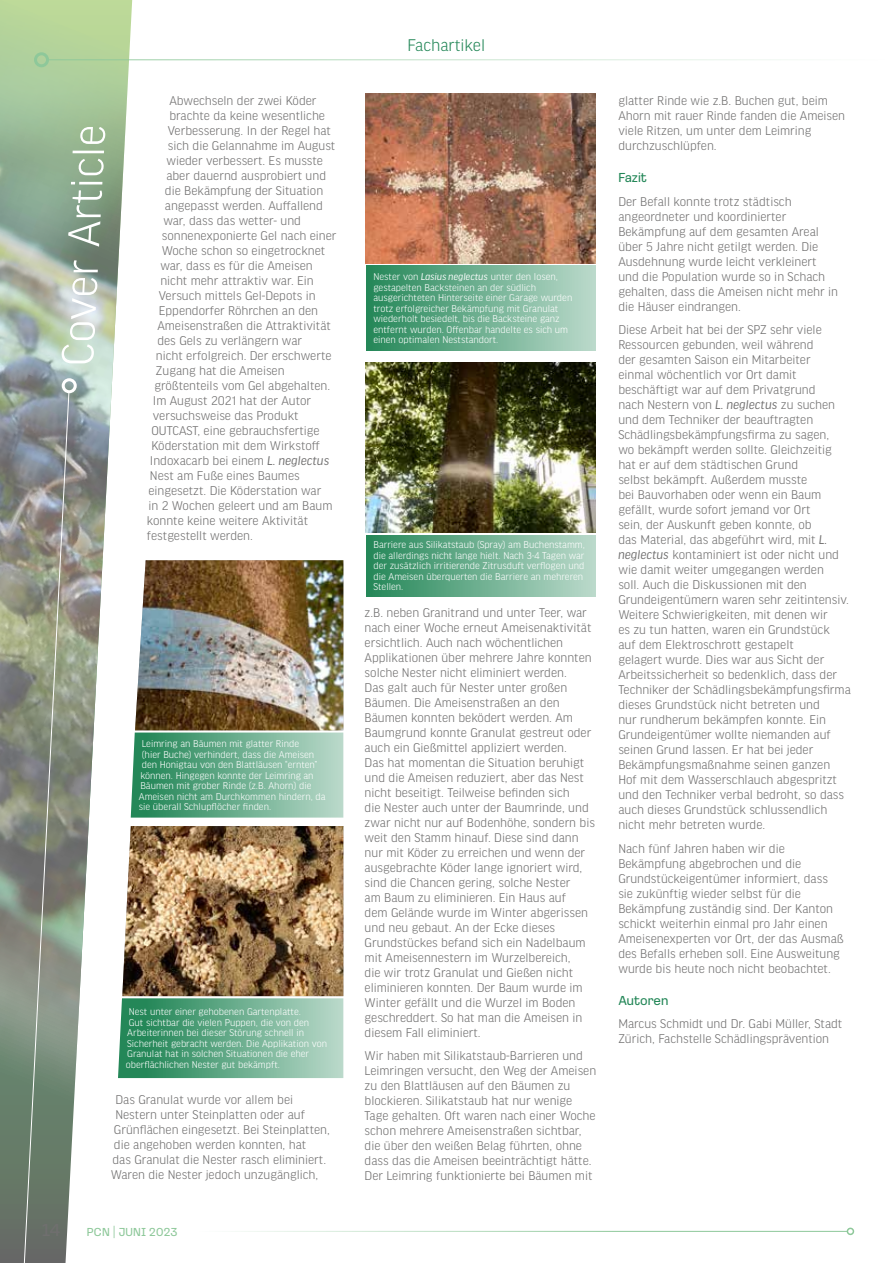
<style>
.page{position:relative;width:893px;height:1263px;background:#fff}
.page>*{position:absolute;margin:0;border:0;box-sizing:border-box;transform-origin:0 0}
.t1{font:300 48px "Good Headline Pro";color:#fff}
.t2{font:300 18px "Good Headline Pro";color:#248758}
.t3{font:300 13.5px/15px "Good Headline Pro";color:#706f6f}
.t4{font:13.5px "Loos Normal";color:#248758}
.t5{font:12px "Loos Normal";letter-spacing:.02em;color:#8ec89a}
.t6{font:300 10.5px/10.5px "Good Headline Pro";color:#fff}
.s1{font-weight:400;font-style:italic}
.s2{font-weight:300}
</style>
<div class="page">
<svg style="left:0;top:1147px;width:72px;height:116px;background:#747f74"></svg>
<img style="left:0;top:0;width:133px;height:1147px">
<img style="left:366px;top:94px;width:229px;height:170px">
<img style="left:366px;top:362px;width:229px;height:171px">
<svg style="left:23px;top:391px;width:46px;height:872px;background:#838b7f"></svg>
<div style="left:62px;top:378px;width:15px;height:15px;border:3px solid #fff;border-radius:50%"></div>
<img style="left:131px;top:560px;width:212px;height:258px">
<img style="left:118px;top:826px;width:225px;height:252px">
<div style="left:366px;top:266px;width:229px;height:85px;background:linear-gradient(to right,#238657,#bbdacb)"></div>
<div style="left:366px;top:535px;width:229px;height:61px;background:linear-gradient(to right,#238657,#bbdacb)"></div>
<hr style="left:48px;top:60px;width:843px;height:1px;background:#8ec89a">
<div style="left:34px;top:52px;width:15px;height:15px;border:3px solid #8ec89a;border-radius:50%"></div>
<hr style="left:195px;top:1231px;width:652px;height:1px;background:#8ec89a">
<div style="left:847px;top:1227px;width:7px;height:8px;border:2px solid #8ec89a;border-radius:50%"></div>
<h1 class="t1" style="left:53px;top:364px;width:243px;rotate:-87deg">Cover Article</h1>
<p class="t3" style="left:169px;top:94px;width:149px">Abwechseln der zwei Köder</p>
<p class="t3" style="left:169px;top:109px;width:157px">brachte da keine wesentliche</p>
<p class="t3" style="left:168px;top:124px;width:165px">Verbesserung. In der Regel hat</p>
<p class="t3" style="left:168px;top:139px;width:169px">sich die Gelannahme im August</p>
<p class="t3" style="left:166px;top:154px;width:158px">wieder verbessert. Es musste</p>
<p class="t3" style="left:166px;top:169px;width:161px">aber dauernd ausprobiert und</p>
<p class="t3" style="left:165px;top:184px;width:160px">die Bekämpfung der Situation</p>
<p class="t3" style="left:165px;top:199px;width:160px">angepasst werden. Auffallend</p>
<p class="t3" style="left:163px;top:214px;width:139px">war, dass das wetter- und</p>
<p class="t3" style="left:162px;top:229px;width:176px">sonnenexponierte Gel nach einer</p>
<p class="t3" style="left:162px;top:244px;width:165px">Woche schon so eingetrocknet</p>
<p class="t3" style="left:160px;top:259px;width:154px">war, dass es für die Ameisen</p>
<p class="t3" style="left:160px;top:274px;width:155px">nicht mehr attraktiv war. Ein</p>
<p class="t3" style="left:159px;top:289px;width:158px">Versuch mittels Gel-Depots in</p>
<p class="t3" style="left:159px;top:304px;width:161px">Eppendorfer Röhrchen an den</p>
<p class="t3" style="left:157px;top:319px;width:175px">Ameisenstraßen die Attraktivität</p>
<p class="t3" style="left:157px;top:334px;width:146px">des Gels zu verlängern war</p>
<p class="t3" style="left:156px;top:349px;width:177px">nicht erfolgreich. Der erschwerte</p>
<p class="t3" style="left:156px;top:364px;width:130px">Zugang hat die Ameisen</p>
<p class="t3" style="left:154px;top:379px;width:177px">größtenteils vom Gel abgehalten.</p>
<p class="t3" style="left:153px;top:394px;width:160px">Im August 2021 hat der Autor</p>
<p class="t3" style="left:153px;top:409px;width:147px">versuchsweise das Produkt</p>
<p class="t3" style="left:151px;top:424px;width:170px">OUTCAST, eine gebrauchsfertige</p>
<p class="t3" style="left:151px;top:439px;width:170px">Köderstation mit dem Wirkstoff</p>
<p class="t3" style="left:150px;top:454px;width:181px">Indoxacarb bei einem <span class="s1">L. neglectus</span></p>
<p class="t3" style="left:150px;top:469px;width:151px">Nest am Fuße eines Baumes</p>
<p class="t3" style="left:148px;top:484px;width:174px">eingesetzt. Die Köderstation war</p>
<p class="t3" style="left:148px;top:499px;width:186px">in 2 Wochen geleert und am Baum</p>
<p class="t3" style="left:147px;top:514px;width:163px">konnte keine weitere Aktivität</p>
<p class="t3" style="left:147px;top:529px;width:107px">festgestellt werden.</p>
<p class="t6" style="left:139px;top:739px;width:188px">Leimring an Bäumen mit glatter Rinde<br>(hier Buche) verhindert, dass die Ameisen den Honigtau von den Blattläusen “ernten” können. Hingegen konnte der Leimring an Bäumen mit grober Rinde (z.B. Ahorn) die Ameisen nicht am Durchkommen hindern, da sie überall Schlupflöcher finden.</p>
<p class="t6" style="left:126px;top:1007px;width:203px">Nest unter einer gehobenen Gartenplatte.<br>Gut sichtbar die vielen Puppen, die von den Arbeiterinnen bei dieser Störung schnell in Sicherheit gebracht werden. Die Applikation von Granulat hat in solchen Situationen die eher oberflächlichen Nester gut bekämpft.</p>
<p class="t3" style="left:115px;top:1092px;width:179px">Das Granulat wurde vor allem bei</p>
<p class="t3" style="left:115px;top:1107px;width:191px">Nestern unter Steinplatten oder auf</p>
<p class="t3" style="left:114px;top:1122px;width:218px">Grünflächen eingesetzt. Bei Steinplatten,</p>
<p class="t3" style="left:114px;top:1137px;width:194px">die angehoben werden konnten, hat</p>
<p class="t3" style="left:112px;top:1152px;width:215px">das Granulat die Nester rasch eliminiert.</p>
<p class="t3" style="left:111px;top:1167px;width:209px">Waren die Nester jedoch unzugänglich,</p>
<p class="t5" style="left:87px;top:1224px;width:92px">PCN <span class="s2">|</span> JUNI 2023</p>
<h2 class="t2" style="left:407px;top:36px;width:79px">Fachartikel</h2>
<p class="t6" style="left:373px;top:272px;width:200px">Nester von <span class="s1">Lasius neglectus</span> unter den losen, gestapelten Backsteinen an der südlich ausgerichteten Hinterseite einer Garage wurden trotz erfolgreicher Bekämpfung mit Granulat wiederholt besiedelt, bis die Backsteine ganz entfernt wurden. Offenbar handelte es sich um einen optimalen Neststandort.</p>
<p class="t6" style="left:373px;top:539px;width:213px">Barriere aus Silikatstaub (Spray) am Buchenstamm, die allerdings nicht lange hielt. Nach 3-4 Tagen war der zusätzlich irritierende Zitrusduft verflogen und die Ameisen überquerten die Barriere an mehreren Stellen.</p>
<p class="t3" style="left:365px;top:605px;width:232px">z.B. neben Granitrand und unter Teer, war nach einer Woche erneut Ameisenaktivität ersichtlich. Auch nach wöchentlichen Applikationen über mehrere Jahre konnten solche Nester nicht eliminiert werden.<br>Das galt auch für Nester unter großen Bäumen. Die Ameisenstraßen an den Bäumen konnten beködert werden. Am Baumgrund konnte Granulat gestreut oder auch ein Gießmittel appliziert werden.<br>Das hat momentan die Situation beruhigt und die Ameisen reduziert, aber das Nest nicht beseitigt. Teilweise befinden sich<br>die Nester auch unter der Baumrinde, und zwar nicht nur auf Bodenhöhe, sondern bis weit den Stamm hinauf. Diese sind dann nur mit Köder zu erreichen und wenn der ausgebrachte Köder lange ignoriert wird, sind die Chancen gering, solche Nester<br>am Baum zu eliminieren. Ein Haus auf<br>dem Gelände wurde im Winter abgerissen und neu gebaut. An der Ecke dieses Grundstückes befand sich ein Nadelbaum mit Ameisennestern im Wurzelbereich,<br>die wir trotz Granulat und Gießen nicht eliminieren konnten. Der Baum wurde im Winter gefällt und die Wurzel im Boden geschreddert. So hat man die Ameisen in diesem Fall eliminiert.</p>
<p class="t3" style="left:365px;top:1048px;width:233px">Wir haben mit Silikatstaub-Barrieren und Leimringen versucht, den Weg der Ameisen zu den Blattläusen auf den Bäumen zu blockieren. Silikatstaub hat nur wenige Tage gehalten. Oft waren nach einer Woche schon mehrere Ameisenstraßen sichtbar, die über den weißen Belag führten, ohne dass das die Ameisen beeinträchtigt hätte.<br>Der Leimring funktionierte bei Bäumen mit</p>
<p class="t3" style="left:618px;top:93px;width:228px">glatter Rinde wie z.B. Buchen gut, beim Ahorn mit rauer Rinde fanden die Ameisen viele Ritzen, um unter dem Leimring durchzuschlüpfen.</p>
<p class="t4" style="left:618px;top:168px;width:30px">Fazit</p>
<p class="t3" style="left:618px;top:194px;width:221px">Der Befall konnte trotz städtisch angeordneter und koordinierter Bekämpfung auf dem gesamten Areal über 5 Jahre nicht getilgt werden. Die Ausdehnung wurde leicht verkleinert und die Population wurde so in Schach gehalten, dass die Ameisen nicht mehr in die Häuser eindrangen.</p>
<p class="t3" style="left:618px;top:322px;width:234px">Diese Arbeit hat bei der SPZ sehr viele Ressourcen gebunden, weil während<br>der gesamten Saison ein Mitarbeiter<br>einmal wöchentlich vor Ort damit beschäftigt war auf dem Privatgrund<br>nach Nestern von <span class="s1">L. neglectus</span> zu suchen und dem Techniker der beauftragten Schädlingsbekämpfungsfirma zu sagen,<br>wo bekämpft werden sollte. Gleichzeitig hat er auf dem städtischen Grund<br>selbst bekämpft. Außerdem musste<br>bei Bauvorhaben oder wenn ein Baum gefällt, wurde sofort jemand vor Ort<br>sein, der Auskunft geben konnte, ob<br>das Material, das abgeführt wird, mit <span class="s1">L. neglectus</span> kontaminiert ist oder nicht und wie damit weiter umgegangen werden<br>soll. Auch die Diskussionen mit den Grundeigentümern waren sehr zeitintensiv.<br>Weitere Schwierigkeiten, mit denen wir<br>es zu tun hatten, waren ein Grundstück<br>auf dem Elektroschrott gestapelt<br>gelagert wurde. Dies war aus Sicht der Arbeitssicherheit so bedenklich, dass der Techniker der Schädlingsbekämpfungsfirma dieses Grundstück nicht betreten und<br>nur rundherum bekämpfen konnte. Ein Grundeigentümer wollte niemanden auf seinen Grund lassen. Er hat bei jeder Bekämpfungsmaßnahme seinen ganzen Hof mit dem Wasserschlauch abgespritzt und den Techniker verbal bedroht, so dass auch dieses Grundstück schlussendlich nicht mehr betreten wurde.</p>
<p class="t3" style="left:618px;top:841px;width:227px">Nach fünf Jahren haben wir die Bekämpfung abgebrochen und die Grundstückeigentümer informiert, dass sie zukünftig wieder selbst für die Bekämpfung zuständig sind. Der Kanton schickt weiterhin einmal pro Jahr einen Ameisenexperten vor Ort, der das Ausmaß des Befalls erheben soll. Eine Ausweitung wurde bis heute noch nicht beobachtet.</p>
<p class="t4" style="left:618px;top:991px;width:52px">Autoren</p>
<p class="t3" style="left:618px;top:1016px;width:226px">Marcus Schmidt und Dr. Gabi Müller, Stadt<br>Zürich, Fachstelle Schädlingsprävention</p>
</div>
